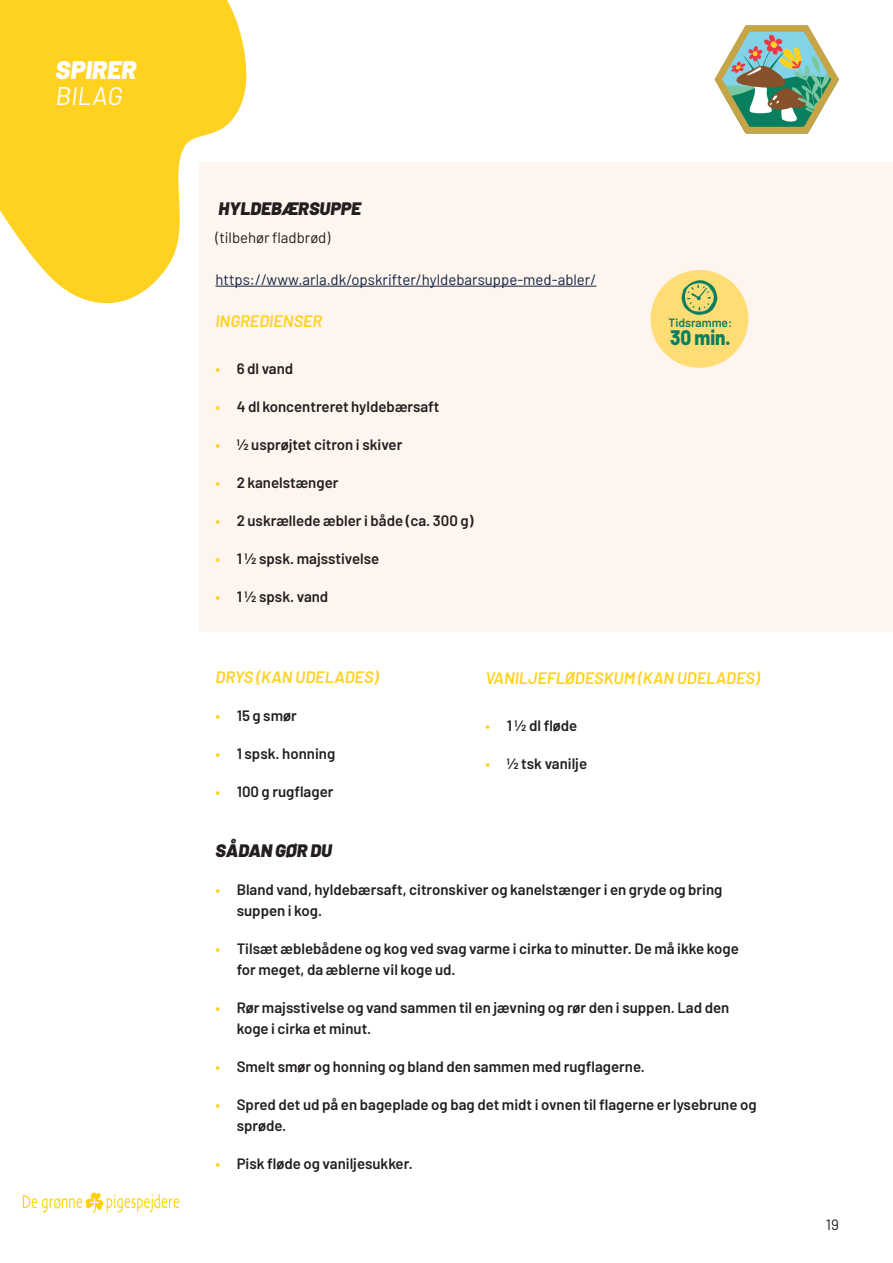
<style>
.page{position:relative;width:893px;height:1263px;background:#fff}
.page>*{position:absolute;margin:0;border:0;box-sizing:border-box;transform-origin:0 0}
.t1{font:italic 900 25.5px "Barlow";color:#fff}
.t2{font:italic 25.5px "Barlow";color:#fff}
.Brødtekst{font:800 21px "Barlow";color:#087f5f;scale:.9 1}
.Mellemrubrik{font:italic 900 18px "Barlow";color:#231f20}
.Manchet{font:italic 600 16.5px "Barlow";color:#ffd121}
.t3{font:600 15px/21px "Barlow";color:#231f20}
.Brødtekst-2{font:15px "Barlow";color:#122444}
.Brødtekst-3{font:15px "Barlow";color:#231f20}
.Brødtekst-4{font:600 12px "Barlow";color:#087f5f}
.s1{color:#ffd121}
</style>
<div class="page">
<div style="left:200px;top:162px;width:693px;height:469px;background:#fef5ef"></div>
<hr style="left:215px;top:286px;width:381px;height:1px;background:#122444">
<div style="left:651px;top:270px;width:97px;height:98px;background:#ffdc74;border-radius:50%"></div>
<svg style="left:681px;top:280px;width:36px;height:35px"></svg>
<svg style="left:0;top:0;width:252px;height:401px;fill:#ffd121"></svg>
<svg style="left:714px;top:25px;width:125px;height:109px"></svg>
<svg style="left:23px;top:1192px;width:156px;height:20px"></svg>
<h1 class="t1" style="left:56px;top:51px;width:82px">SPIRER</h1>
<h1 class="t2" style="left:56px;top:77px;width:68px">BILAG</h1>
<p class="Mellemrubrik" style="left:218px;top:195px;width:144px">HYLDEBÆRSUPPE</p>
<p class="Brødtekst-3" style="left:215px;top:227px;width:116px">(tilbehør fladbrød)</p>
<p class="Brødtekst-2" style="left:215px;top:269px;width:382px">https://www.arla.dk/opskrifter/hyldebarsuppe-med-abler/</p>
<p class="Manchet" style="left:215px;top:309px;width:108px">INGREDIENSER</p>
<p class="t3" style="left:215px;top:356px;width:79px"><span class="s1">•</span> 6 dl vand</p>
<p class="t3" style="left:215px;top:394px;width:225px"><span class="s1">•</span> 4 dl koncentreret hyldebærsaft</p>
<p class="t3" style="left:215px;top:432px;width:188px"><span class="s1">•</span> ½ usprøjtet citron i skiver</p>
<p class="t3" style="left:215px;top:470px;width:124px"><span class="s1">•</span> 2 kanelstænger</p>
<p class="t3" style="left:215px;top:508px;width:259px"><span class="s1">•</span> 2 uskrællede æbler i både (ca. 300 g)</p>
<p class="t3" style="left:215px;top:546px;width:165px"><span class="s1">•</span> 1 ½ spsk. majsstivelse</p>
<p class="t3" style="left:215px;top:584px;width:114px"><span class="s1">•</span> 1 ½ spsk. vand</p>
<p class="Brødtekst-4" style="left:668px;top:313px;width:65px">Tidsramme:</p>
<p class="Brødtekst" style="left:670px;top:321px;width:69px">30 min.</p>
<p class="Manchet" style="left:215px;top:665px;width:165px">DRYS (KAN UDELADES)</p>
<p class="t3" style="left:215px;top:703px;width:83px"><span class="s1">•</span> 15 g smør</p>
<p class="t3" style="left:215px;top:741px;width:121px"><span class="s1">•</span> 1 spsk. honning</p>
<p class="t3" style="left:215px;top:779px;width:119px"><span class="s1">•</span> 100 g rugflager</p>
<p class="Mellemrubrik" style="left:215px;top:837px;width:118px">SÅDAN GØR DU</p>
<p class="t3" style="left:237px;top:877px;width:487px;text-indent:-21px"><span class="s1">•</span> Bland vand, hyldebærsaft, citronskiver og kanelstænger i en gryde og bring suppen i kog.</p>
<p class="t3" style="left:237px;top:936px;width:504px;text-indent:-21px"><span class="s1">•</span> Tilsæt æblebådene og kog ved svag varme i cirka to minutter. De må ikke koge for meget, da æblerne vil koge ud.</p>
<p class="t3" style="left:237px;top:996px;width:494px;text-indent:-21px"><span class="s1">•</span> Rør majsstivelse og vand sammen til en jævning og rør den i suppen. Lad den koge i cirka et minut.</p>
<p class="t3" style="left:215px;top:1055px;width:431px"><span class="s1">•</span> Smelt smør og honning og bland den sammen med rugflagerne.</p>
<p class="t3" style="left:237px;top:1093px;width:521px;text-indent:-21px"><span class="s1">•</span> Spred det ud på en bageplade og bag det midt i ovnen til flagerne er lysebrune og sprøde.</p>
<p class="t3" style="left:215px;top:1152px;width:199px"><span class="s1">•</span> Pisk fløde og vaniljesukker.</p>
<p class="Manchet" style="left:485px;top:666px;width:276px">VANILJEFLØDESKUM (KAN UDELADES)</p>
<p class="t3" style="left:485px;top:713px;width:93px"><span class="s1">•</span> 1 ½ dl fløde</p>
<p class="t3" style="left:485px;top:751px;width:103px"><span class="s1">•</span> ½ tsk vanilje</p>
<p class="Brødtekst-3" style="left:826px;top:1214px;width:15px">19</p>
</div>
